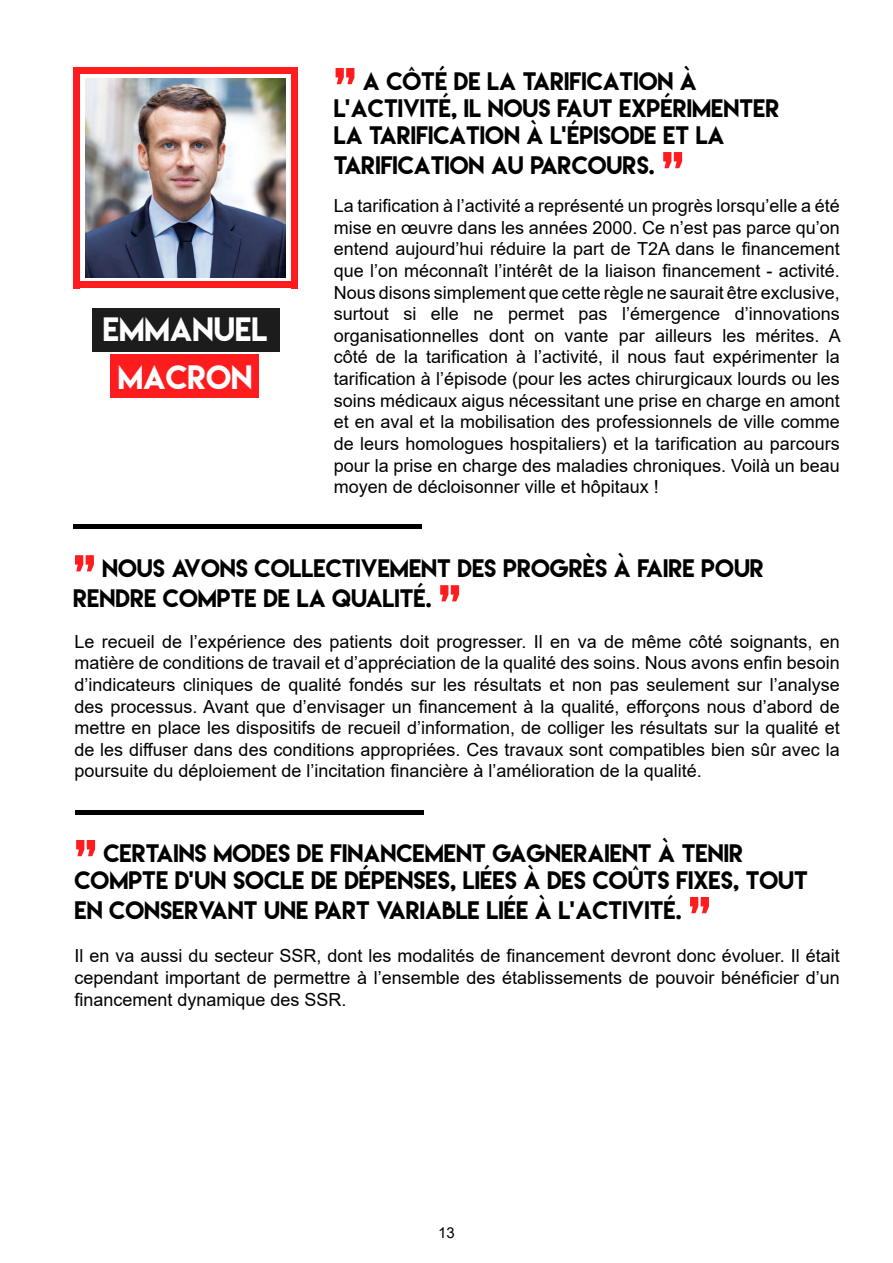
<style>
.page{position:relative;width:893px;height:1263px;background:#fff}
.page>*{position:absolute;margin:0;border:0;box-sizing:border-box;transform-origin:0 0}
.t1{font:60px "Lemon Milk";color:#ff1c1e}
.t2{font:30px/48px "Lemon Milk";color:#fff;text-align:center}
.t3{font:22.5px/27px "Lemon Milk";color:#000}
.t4{font:18px/21.6px "Arial";color:#000;text-align:justify}
.t5{font:15px "Arial";color:#000}
</style>
<div class="page">
<img style="left:86px;top:78px;width:200px;height:199px">
<div style="left:92px;top:308px;width:188px;height:43px;background:#1c1c1c"></div>
<div style="left:73px;top:524px;width:349px;height:5px;background:#000"></div>
<div style="left:75px;top:810px;width:349px;height:5px;background:#000"></div>
<div style="left:73px;top:67px;width:225px;height:6px;background:#ff1c1e"></div>
<div style="left:73px;top:282px;width:225px;height:6px;background:#ff1c1e"></div>
<div style="left:73px;top:67px;width:7px;height:221px;background:#ff1c1e"></div>
<div style="left:292px;top:67px;width:6px;height:221px;background:#ff1c1e"></div>
<div style="left:110px;top:355px;width:149px;height:43px;background:#ff1c1e"></div>
<h2 class="t2" style="left:103px;top:304px;width:166px">EMMANUEL<br>MACRON</h2>
<p class="t3" style="left:334px;top:67px;width:447px;text-indent:29px">A CÔTÉ DE LA TARIFICATION À<br>L’ACTIVITÉ, IL NOUS FAUT EXPÉRIMENTER<br>LA TARIFICATION À L’ÉPISODE ET LA</p>
<p class="t3" style="left:334px;top:151px;width:323px">TARIFICATION AU PARCOURS.</p>
<h1 class="t1" style="left:661px;top:134px;width:24px">"</h1>
<p class="t4" style="left:334px;top:195px;width:508px">La tarification à l’activité a représenté un progrès lorsqu’elle a été mise en œuvre dans les années 2000. Ce n’est pas parce qu’on entend aujourd’hui réduire la part de T2A dans le financement que l’on méconnaît l’intérêt de la liaison financement - activité.<br>Nous disons simplement que cette règle ne saurait être exclusive, surtout si elle ne permet pas l’émergence d’innovations organisationnelles dont on vante par ailleurs les mérites. A côté de la tarification à l’activité, il nous faut expérimenter la tarification à l’épisode (pour les actes chirurgicaux lourds ou les soins médicaux aigus nécessitant une prise en charge en amont et en aval et la mobilisation des professionnels de ville comme de leurs homologues hospitaliers) et la tarification au parcours pour la prise en charge des maladies chroniques. Voilà un beau moyen de décloisonner ville et hôpitaux !</p>
<h1 class="t1" style="left:334px;top:50px;width:24px">"</h1>
<p class="t3" style="left:73px;top:553px;width:692px;line-height:30px;text-indent:29px">NOUS AVONS COLLECTIVEMENT DES PROGRÈS À FAIRE POUR<br>RENDRE COMPTE DE LA QUALITÉ.</p>
<h1 class="t1" style="left:73px;top:537px;width:24px">"</h1>
<h1 class="t1" style="left:438px;top:567px;width:24px">"</h1>
<p class="t4" style="left:74px;top:631px;width:767px">Le recueil de l’expérience des patients doit progresser. Il en va de même côté soignants, en matière de conditions de travail et d’appréciation de la qualité des soins. Nous avons enfin besoin d’indicateurs cliniques de qualité fondés sur les résultats et non pas seulement sur l’analyse des processus. Avant que d’envisager un financement à la qualité, efforçons nous d’abord de mettre en place les dispositifs de recueil d’information, de colliger les résultats sur la qualité et de les diffuser dans des conditions appropriées. Ces travaux sont compatibles bien sûr avec la poursuite du déploiement de l’incitation financière à l’amélioration de la qualité.</p>
<p class="t3" style="left:74px;top:839px;width:735px;text-indent:29px">CERTAINS MODES DE FINANCEMENT GAGNERAIENT À TENIR<br>COMPTE D’UN SOCLE DE DÉPENSES, LIÉES À DES COÛTS FIXES, TOUT</p>
<p class="t3" style="left:74px;top:896px;width:609px">EN CONSERVANT UNE PART VARIABLE LIÉE À L’ACTIVITÉ.</p>
<h1 class="t1" style="left:688px;top:879px;width:24px">"</h1>
<p class="t4" style="left:74px;top:945px;width:767px">Il en va aussi du secteur SSR, dont les modalités de financement devront donc évoluer. Il était cependant important de permettre à l’ensemble des établissements de pouvoir bénéficier d’un financement dynamique des SSR.</p>
<h1 class="t1" style="left:74px;top:822px;width:24px">"</h1>
<p class="t5" style="left:438px;top:1222px;width:18px">13</p>
</div>
